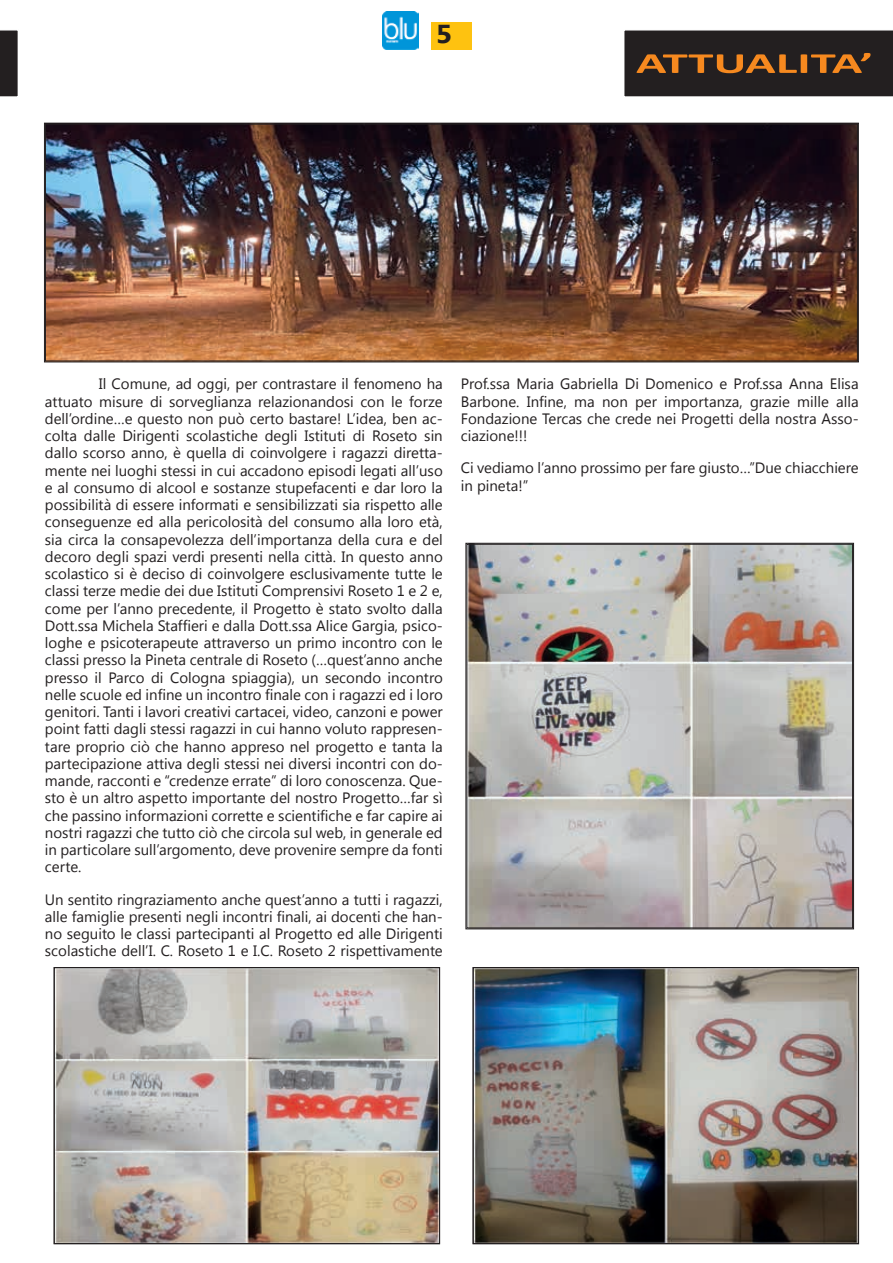
<style>
.page{position:relative;width:893px;height:1263px;background:#fff}
.page>*{position:absolute;margin:0;border:0;box-sizing:border-box;transform-origin:0 0}
.t1{font:700 29.1px "Calibri";color:#f6891f;scale:1.74 1}
.t2{font:700 25.95px "Segoe UI";color:#231f20;scale:1.1 1}
.t3{font:15px/17.2px "Segoe UI";color:#231f20;text-align:justify}
</style>
<div class="page">
<img style="left:383px;top:11px;width:36px;height:39px">
<div style="left:432px;top:22px;width:40px;height:28px;background:#fec210"></div>
<svg style="left:0;top:30px;width:18px;height:67px"></svg>
<div style="left:624px;top:30px;width:269px;height:67px;background:#231f20"></div>
<img style="left:44px;top:123px;width:815px;height:239px">
<div style="left:45px;top:124px;width:813px;height:237px;border:1px solid #231f20"></div>
<img style="left:465px;top:543px;width:389px;height:386px">
<div style="left:467px;top:544px;width:386px;height:384px;border:1px solid #231f20"></div>
<img style="left:54px;top:967px;width:386px;height:277px">
<img style="left:473px;top:967px;width:386px;height:277px">
<div style="left:473px;top:968px;width:385px;height:275px;border:1px solid #231f20"></div>
<h2 class="t2" style="left:436px;top:15px;width:16px">5</h2>
<h1 class="t1" style="left:636px;top:45px;width:138px">ATTUALITA’</h1>
<p class="t3" style="left:45px;top:375px;width:399px;text-indent:54px">Il Comune, ad oggi, per contrastare il fenomeno ha attuato misure di sorveglianza relazionandosi con le forze dell’ordine…e questo non può certo bastare! L’idea, ben ac&shy;colta dalle Dirigenti scolastiche degli Istituti di Roseto sin dallo scorso anno, è quella di coinvolgere i ragazzi diretta&shy;mente nei luoghi stessi in cui accadono episodi legati all’uso e al consumo di alcool e sostanze stupefacenti e dar loro la possibilità di essere informati e sensibilizzati sia rispetto alle conseguenze ed alla pericolosità del consumo alla loro età, sia circa la consapevolezza dell’importanza della cura e del decoro degli spazi verdi presenti nella città. In questo anno scolastico si è deciso di coinvolgere esclusivamente tutte le classi terze medie dei due Istituti Comprensivi Roseto 1 e 2 e, come per l’anno precedente, il Progetto è stato svolto dalla Dott.ssa Michela Staffieri e dalla Dott.ssa Alice Gargia, psico&shy;loghe e psicoterapeute attraverso un primo incontro con le classi presso la Pineta centrale di Roseto (…quest’anno anche presso il Parco di Cologna spiaggia), un secondo incontro nelle scuole ed infine un incontro finale con i ragazzi ed i loro genitori. Tanti i lavori creativi cartacei, video, canzoni e power point fatti dagli stessi ragazzi in cui hanno voluto rappresen&shy;tare proprio ciò che hanno appreso nel progetto e tanta la partecipazione attiva degli stessi nei diversi incontri con do&shy;mande, racconti e “credenze errate” di loro conoscenza. Que&shy;sto è un altro aspetto importante del nostro Progetto…far sì che passino informazioni corrette e scientifiche e far capire ai nostri ragazzi che tutto ciò che circola sul web, in generale ed in particolare sull’argomento, deve provenire sempre da fonti certe.</p>
<p class="t3" style="left:45px;top:890px;width:399px">Un sentito ringraziamento anche quest’anno a tutti i ragazzi, alle famiglie presenti negli incontri finali, ai docenti che han&shy;no seguito le classi partecipanti al Progetto ed alle Dirigenti scolastiche dell’I. C. Roseto 1 e I.C. Roseto 2 rispettivamente</p>
<p class="t3" style="left:461px;top:375px;width:399px">Prof.ssa Maria Gabriella Di Domenico e Prof.ssa Anna Elisa Barbone. Infine, ma non per importanza, grazie mille alla Fondazione Tercas che crede nei Progetti della nostra Asso&shy;ciazione!!!</p>
<p class="t3" style="left:461px;top:459px;width:399px">Ci vediamo l’anno prossimo per fare giusto…”Due chiacchiere in pineta!”</p>
</div>
